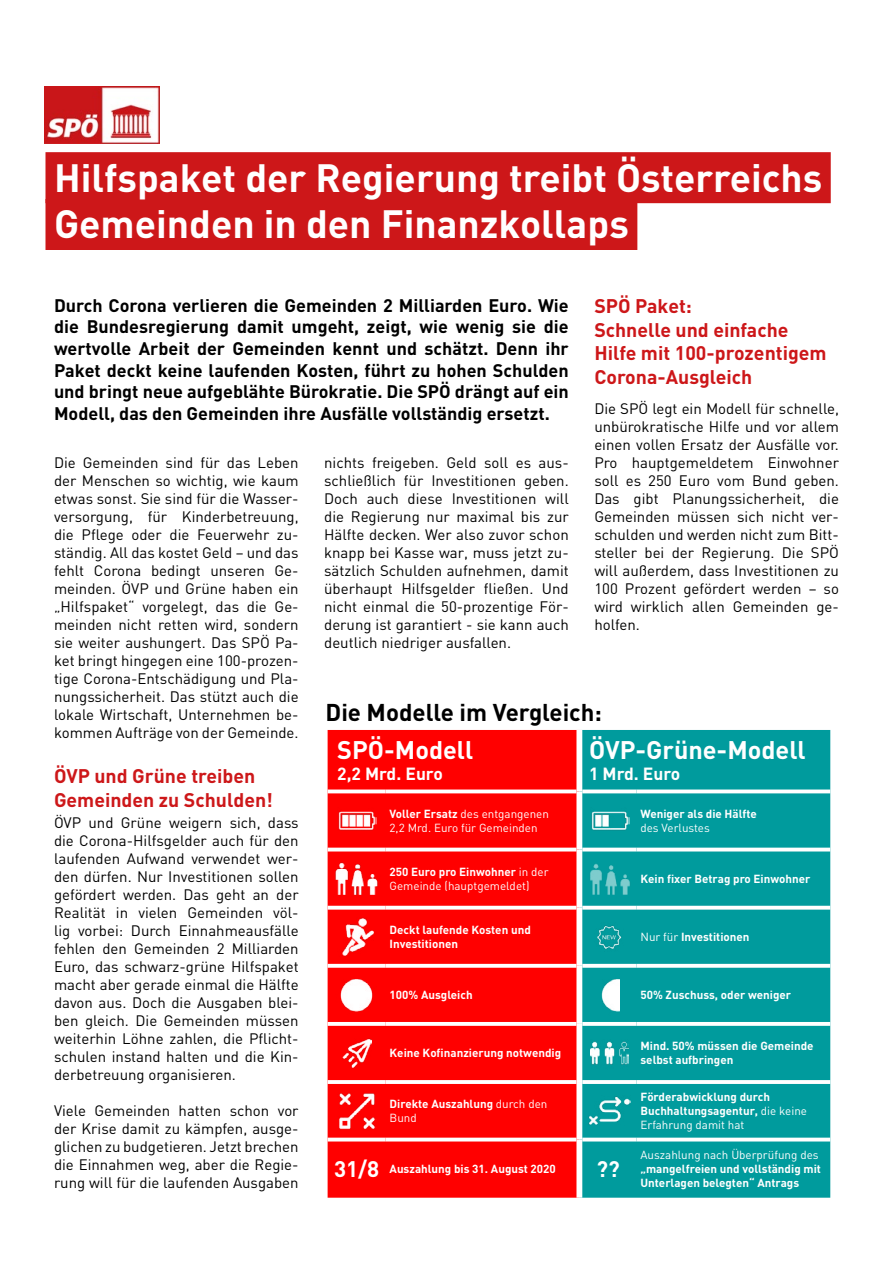
<style>
.page{position:relative;width:893px;height:1263px;background:#fff}
.page>*{position:absolute;margin:0;border:0;box-sizing:border-box;transform-origin:0 0}
.t1{font:700 39px/46.8px "DIN";color:#fff}
.t2{font:700 25.2px "DIN";color:#fff}
.t3{font:700 24px "DIN";color:#000}
.t4{font:700 22.2px "DIN";color:#fff}
.t5{font:700 19.5px/23.4px "DIN";color:#cd1719}
.t6{font:700 18px/21.6px "DIN";color:#000;text-align:justify}
.t7{font:700 17.4px "DIN";color:#fff}
.t8{font:15px/18px "DIN";color:#000;text-align:justify}
.t9{font:700 11.55px/14px "DIN";color:#fff}
.t10{font:11.55px/14px "DIN";color:#fff}
.s1{font-weight:700}
.s2{font-weight:400}
.s3{font-size:22.2px}
</style>
<div class="page">
<div style="left:45px;top:152px;width:786px;height:51px;background:#cd1719"></div>
<div style="left:45px;top:199px;width:592px;height:51px;background:#cd1719"></div>
<div style="left:328px;top:730px;width:248px;height:468px;background:#f00"></div>
<div style="left:582px;top:730px;width:248px;height:468px;background:#009b9d"></div>
<svg style="left:328px;top:789px;width:58px;height:4px"></svg>
<svg style="left:386px;top:789px;width:190px;height:4px"></svg>
<svg style="left:582px;top:789px;width:55px;height:4px"></svg>
<svg style="left:637px;top:789px;width:193px;height:4px"></svg>
<hr style="left:328px;top:848px;width:58px;height:3px;background:#fff">
<hr style="left:386px;top:848px;width:190px;height:3px;background:#fff">
<hr style="left:582px;top:848px;width:55px;height:3px;background:#fff">
<hr style="left:637px;top:848px;width:193px;height:3px;background:#fff">
<svg style="left:328px;top:906px;width:58px;height:4px"></svg>
<svg style="left:386px;top:906px;width:190px;height:4px"></svg>
<svg style="left:582px;top:906px;width:55px;height:4px"></svg>
<svg style="left:637px;top:906px;width:193px;height:4px"></svg>
<svg style="left:328px;top:964px;width:58px;height:4px"></svg>
<svg style="left:386px;top:964px;width:190px;height:4px"></svg>
<svg style="left:582px;top:964px;width:55px;height:4px"></svg>
<svg style="left:637px;top:964px;width:193px;height:4px"></svg>
<svg style="left:328px;top:1022px;width:58px;height:4px"></svg>
<svg style="left:386px;top:1022px;width:190px;height:4px"></svg>
<svg style="left:582px;top:1022px;width:55px;height:4px"></svg>
<svg style="left:637px;top:1022px;width:193px;height:4px"></svg>
<hr style="left:328px;top:1080px;width:58px;height:4px;background:#fff5f5">
<svg style="left:386px;top:1080px;width:190px;height:4px"></svg>
<hr style="left:582px;top:1080px;width:55px;height:4px;background:#f5fbfb">
<svg style="left:637px;top:1080px;width:193px;height:4px"></svg>
<hr style="left:328px;top:1138px;width:58px;height:3px;background:#fff">
<hr style="left:386px;top:1138px;width:190px;height:3px;background:#fff">
<hr style="left:582px;top:1138px;width:55px;height:3px;background:#fff">
<hr style="left:637px;top:1138px;width:193px;height:3px;background:#fff">
<img style="left:337px;top:801px;width:39px;height:39px">
<img style="left:590px;top:801px;width:39px;height:39px">
<img style="left:328px;top:851px;width:58px;height:55px">
<img style="left:582px;top:851px;width:55px;height:55px">
<img style="left:337px;top:917px;width:39px;height:39px">
<img style="left:595px;top:922px;width:29px;height:29px">
<img style="left:335px;top:973px;width:43px;height:43px">
<img style="left:597px;top:973px;width:22px;height:43px">
<img style="left:342px;top:1038px;width:29px;height:29px">
<img style="left:590px;top:1033px;width:39px;height:39px">
<img style="left:337px;top:1092px;width:39px;height:38px">
<img style="left:589px;top:1090px;width:41px;height:41px">
<img style="left:45px;top:86px;width:114px;height:57px">
<h1 class="t1" style="left:54px;top:152px;width:770px">Hilfspaket der Regierung treibt Österreichs<br>Gemeinden in den Finanzkollaps</h1>
<h3 class="t5" style="left:594px;top:294px;width:234px">SPÖ Paket:<br>Schnelle und einfache<br>Hilfe mit 100-prozentigem<br>Corona-Ausgleich</h3>
<p class="t8" style="left:594px;top:399px;width:246px">Die SPÖ legt ein Modell für schnelle, unbürokratische Hilfe und vor allem einen vollen Ersatz der Ausfälle vor.<br>Pro hauptgemeldetem Einwohner soll es 250 Euro vom Bund geben.<br>Das gibt Planungssicherheit, die Gemeinden müssen sich nicht ver&shy;schulden und werden nicht zum Bitt&shy;steller bei der Regierung. Die SPÖ will außerdem, dass Investitionen zu 100 Prozent gefördert werden – so wird wirklich allen Gemeinden ge&shy;holfen.</p>
<p class="t6" style="left:54px;top:294px;width:516px">Durch Corona verlieren die Gemeinden 2 Milliarden Euro. Wie die Bundesregierung damit umgeht, zeigt, wie wenig sie die wertvolle Arbeit der Gemeinden kennt und schätzt. Denn ihr Paket deckt keine laufenden Kosten, führt zu hohen Schulden und bringt neue aufgeblähte Bürokratie. Die SPÖ drängt auf ein Modell, das den Gemeinden ihre Ausfälle vollständig ersetzt.</p>
<p class="t8" style="left:54px;top:453px;width:246px">Die Gemeinden sind für das Leben der Menschen so wichtig, wie kaum etwas sonst. Sie sind für die Wasser&shy;versorgung, für Kinderbetreuung, die Pflege oder die Feuerwehr zu&shy;ständig. All das kostet Geld – und das fehlt Corona bedingt unseren Ge&shy;meinden. ÖVP und Grüne haben ein „Hilfspaket“ vorgelegt, das die Ge&shy;meinden nicht retten wird, sondern sie weiter aushungert. Das SPÖ Pa&shy;ket bringt hingegen eine 100-prozen&shy;tige Corona-Entschädigung und Pla&shy;nungssicherheit. Das stützt auch die lokale Wirtschaft, Unternehmen be&shy;kommen Aufträge von der Gemeinde.</p>
<h3 class="t5" style="left:54px;top:763px;width:221px">ÖVP und Grüne treiben<br>Gemeinden zu Schulden!</h3>
<p class="t8" style="left:54px;top:813px;width:246px">ÖVP und Grüne weigern sich, dass die Corona-Hilfsgelder auch für den laufenden Aufwand verwendet wer&shy;den dürfen. Nur Investitionen sollen gefördert werden. Das geht an der Realität in vielen Gemeinden völ&shy;lig vorbei: Durch Einnahmeausfälle fehlen den Gemeinden 2 Milliarden Euro, das schwarz-grüne Hilfspaket macht aber gerade einmal die Hälfte davon aus. Doch die Ausgaben blei&shy;ben gleich. Die Gemeinden müssen weiterhin Löhne zahlen, die Pflicht&shy;schulen instand halten und die Kin&shy;derbetreuung organisieren.</p>
<p class="t8" style="left:54px;top:1101px;width:246px">Viele Gemeinden hatten schon vor der Krise damit zu kämpfen, ausge&shy;glichen zu budgetieren. Jetzt brechen die Einnahmen weg, aber die Regie&shy;rung will für die laufenden Ausgaben</p>
<p class="t8" style="left:324px;top:453px;width:246px">nichts freigeben. Geld soll es aus&shy;schließlich für Investitionen geben.<br>Doch auch diese Investitionen will die Regierung nur maximal bis zur Hälfte decken. Wer also zuvor schon knapp bei Kasse war, muss jetzt zu&shy;sätzlich Schulden aufnehmen, damit überhaupt Hilfsgelder fließen. Und nicht einmal die 50-prozentige För&shy;derung ist garantiert - sie kann auch deutlich niedriger ausfallen.</p>
<h3 class="t3" style="left:325px;top:696px;width:278px">Die Modelle im Vergleich:</h3>
<h2 class="t2" style="left:337px;top:734px;width:138px">SPÖ-Modell</h2>
<p class="t7" style="left:337px;top:762px;width:107px">2,2 Mrd. Euro</p>
<h2 class="t2" style="left:589px;top:734px;width:218px">ÖVP-Grüne-Modell</h2>
<p class="t7" style="left:589px;top:762px;width:93px">1 Mrd. Euro</p>
<p class="t10" style="left:390px;top:806px;width:161px"><span class="s1">Voller Ersatz</span> des entgangenen<br>2,2 Mrd. Euro für Gemeinden</p>
<p class="t9" style="left:640px;top:806px;width:118px">Weniger als die Hälfte</p>
<p class="t10" style="left:640px;top:820px;width:71px">des Verlustes</p>
<p class="t10" style="left:390px;top:864px;width:160px"><span class="s1">250 Euro pro Einwohner</span> in der<br>Gemeinde (hauptgemeldet)</p>
<p class="t9" style="left:640px;top:871px;width:171px">Kein fixer Betrag pro Einwohner</p>
<p class="t9" style="left:390px;top:922px;width:143px">Deckt laufende Kosten und<br>Investitionen</p>
<p class="t9" style="left:640px;top:929px;width:111px"><span class="s2">Nur für</span> Investitionen</p>
<p class="t9" style="left:390px;top:987px;width:85px">100% Ausgleich</p>
<p class="t9" style="left:640px;top:987px;width:152px">50% Zuschuss, oder weniger</p>
<p class="t9" style="left:390px;top:1045px;width:173px">Keine Kofinanzierung notwendig</p>
<p class="t9" style="left:640px;top:1038px;width:175px">Mind. 50% müssen die Gemeinde selbst aufbringen</p>
<p class="t9" style="left:390px;top:1096px;width:159px">Direkte Auszahlung <span class="s2">durch den<br>Bund</span></p>
<p class="t9" style="left:640px;top:1089px;width:168px">Förderabwicklung durch<br>Buchhaltungsagentur, <span class="s2">die keine<br>Erfahrung damit hat</span></p>
<p class="t9" style="left:334px;top:1161px;width:223px"><span class="s3">31/8</span> Auszahlung bis 31. August 2020</p>
<h3 class="t4" style="left:596px;top:1154px;width:25px">??</h3>
<p class="t10" style="left:640px;top:1147px;width:180px">Auszahlung nach Überprüfung des</p>
<p class="t9" style="left:640px;top:1161px;width:182px">„mangelfreien und vollständig mit<br>Unterlagen belegten“ Antrags</p>
</div>
